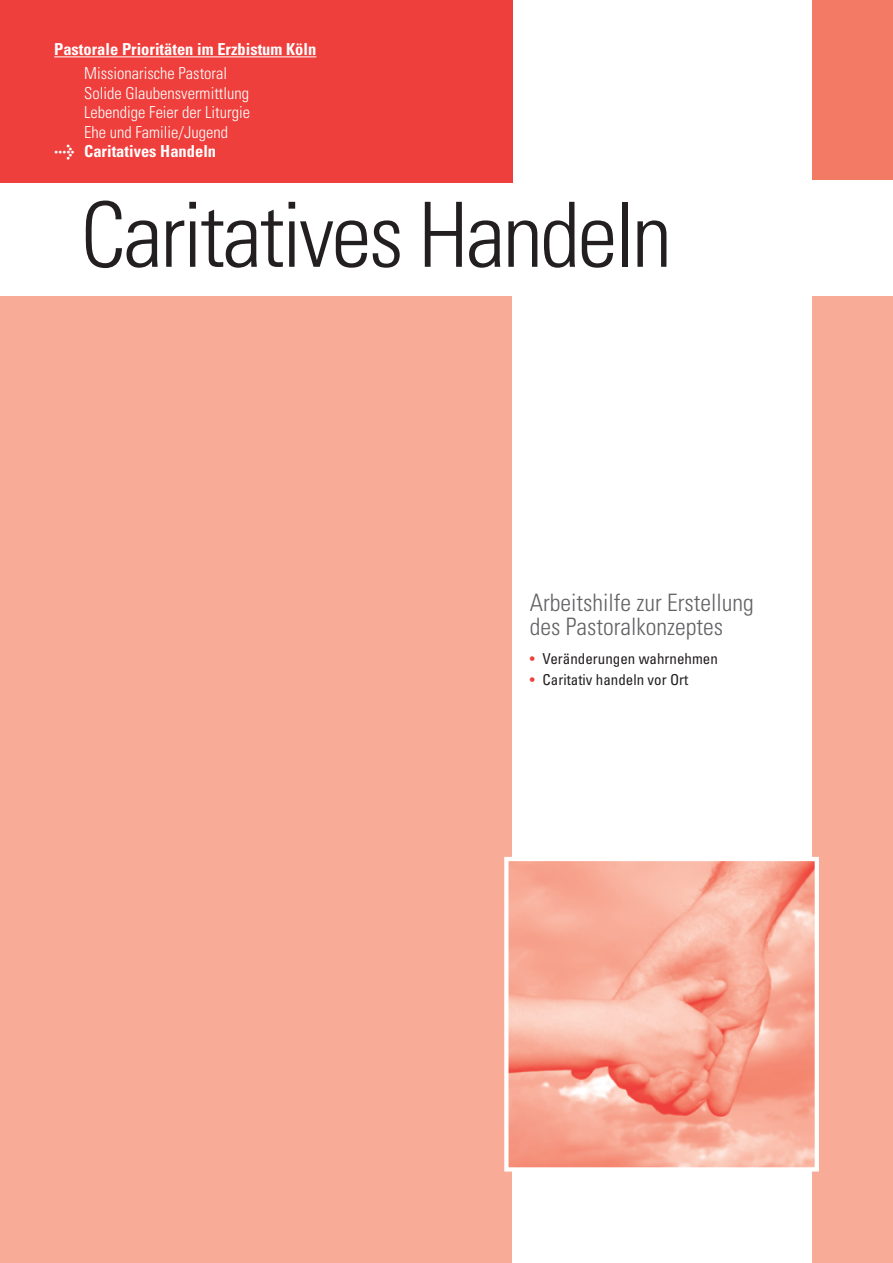
<style>
.page{position:relative;width:893px;height:1263px;background:#fff}
.page>*{position:absolute;margin:0;border:0;box-sizing:border-box;transform-origin:0 0}
.t1{font:300 condensed 90px "Univers";letter-spacing:-.03em;color:#231f20}
.t2{font:300 condensed 24px/24px "Univers";color:#636366}
.t3{font:300 condensed 16.5px "Univers";color:#fff}
.t4{font:700 condensed 16.5px "Univers";color:#fff}
.t5{font:condensed 15px "Univers";color:#231f20}
.s1{font-family:"Meta Plus";font-stretch:normal}
.s2{color:#ee3f3c}
</style>
<div class="page">
<div style="left:0;top:0;width:513px;height:183px;background:#ee3f3c"></div>
<hr style="left:54px;top:56px;width:262px;height:1px;background:#fff">
<div style="left:0;top:296px;width:512px;height:967px;background:#f8ac98"></div>
<div style="left:812px;top:0;width:81px;height:180px;background:#f37a65"></div>
<div style="left:812px;top:296px;width:81px;height:967px;background:#f8ac98"></div>
<img style="left:509px;top:862px;width:305px;height:304px">
<div style="left:504px;top:857px;width:315px;height:314px;border:4px solid #fff"></div>
<p class="t4" style="left:54px;top:39px;width:264px">Pastorale Prioritäten im Erzbistum Köln</p>
<p class="t3" style="left:84px;top:63px;width:144px">Missionarische Pastoral</p>
<p class="t3" style="left:84px;top:83px;width:166px">Solide Glaubensvermittlung</p>
<p class="t3" style="left:84px;top:102px;width:167px">Lebendige Feier der Liturgie</p>
<p class="t3" style="left:84px;top:122px;width:145px">Ehe und Familie/Jugend</p>
<p class="t4" style="left:54px;top:141px;width:163px"><span class="s1">&gt;</span> Caritatives Handeln</p>
<h1 class="t1" style="left:81px;top:181px;width:593px">Caritatives Handeln</h1>
<h2 class="t2" style="left:530px;top:590px;width:225px">Arbeitshilfe zur Erstellung des Pastoralkonzeptes</h2>
<p class="t5" style="left:530px;top:649px;width:190px"><span class="s2">•</span> Veränderungen wahrnehmen</p>
<p class="t5" style="left:530px;top:670px;width:160px"><span class="s2">•</span> Caritativ handeln vor Ort</p>
</div>
